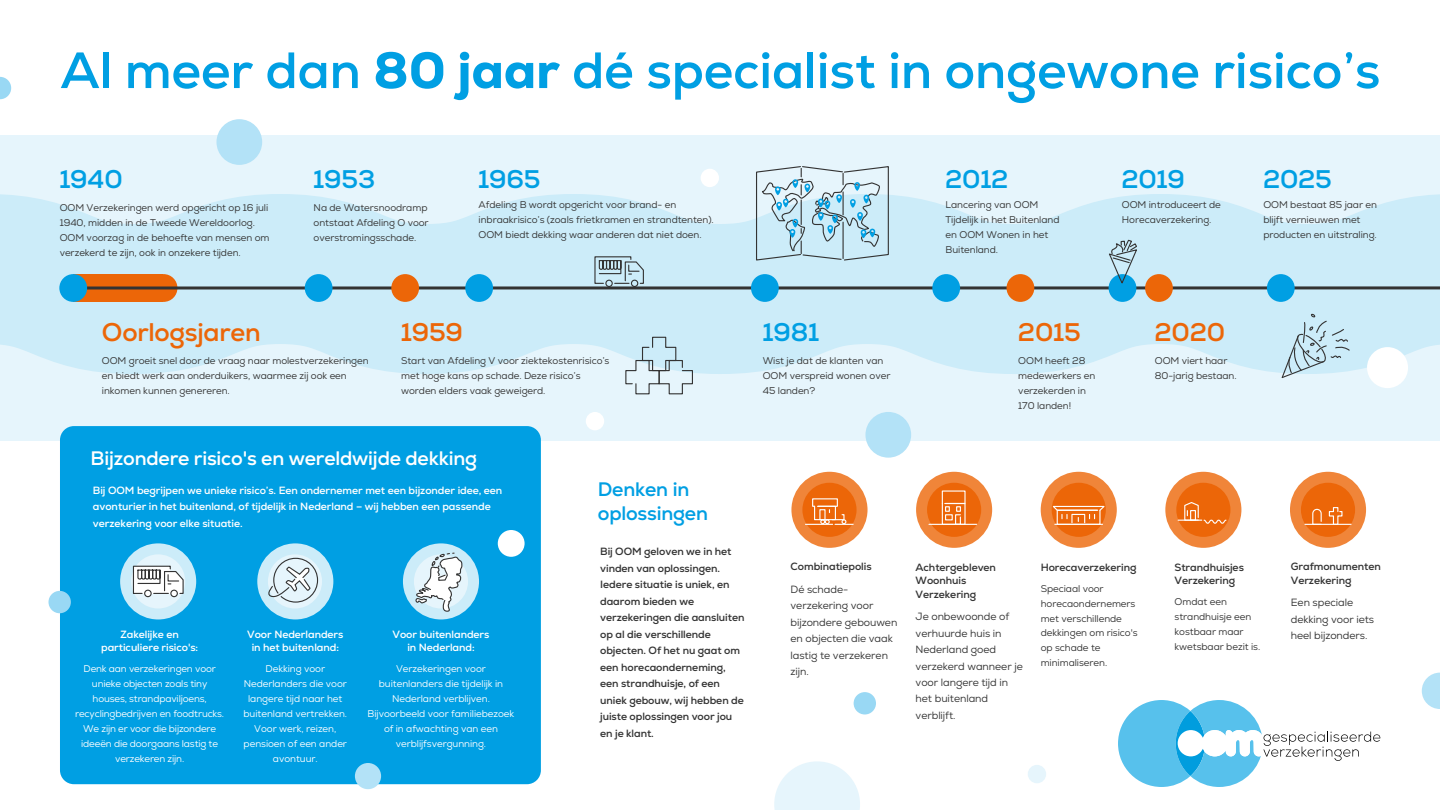
<style>
.page{position:relative;width:1440px;height:810px;background:#fff}
.page>*{position:absolute;margin:0;border:0;box-sizing:border-box;transform-origin:0 0}
.t1{font:700 50.85px "Nexa";color:#009fe3}
.t2{font:700 25.5px "Nexa";letter-spacing:-.01em;color:#009fe3}
.t3{font:700 25.5px "Nexa";letter-spacing:-.01em;color:#ec6608}
.t4{font:700 19.5px "Nexa";letter-spacing:-.01em;color:#fff}
.t5{font:700 19.5px/23.4px "Nexa";letter-spacing:-.01em;color:#009fe3}
.t6{font:700 10.5px/16.5px "Nexa";letter-spacing:-.005em;color:#333}
.t7{font:700 10.5px/13.5px "Nexa";letter-spacing:-.005em;color:#fff;text-align:center}
.t8{font:10.5px/16.5px "Nexa";letter-spacing:-.005em;color:#333}
.t9{font:9.75px/15px "Nexa";letter-spacing:-.005em;color:#333}
.t10{font:9.75px/15px "Nexa";letter-spacing:-.005em;color:#fff;text-align:center}
.s1{font-weight:800}
</style>
<div class="page">
<div style="left:791px;top:472px;width:77px;height:76px;background:#f08539;border-radius:50%"></div>
<div style="left:802px;top:483px;width:55px;height:54px;background:#ec6608;border-radius:50%"></div>
<div style="left:916px;top:472px;width:76px;height:76px;background:#f08539;border-radius:50%"></div>
<div style="left:927px;top:483px;width:54px;height:54px;background:#ec6608;border-radius:50%"></div>
<div style="left:1041px;top:472px;width:76px;height:76px;background:#f08539;border-radius:50%"></div>
<div style="left:1052px;top:483px;width:54px;height:54px;background:#ec6608;border-radius:50%"></div>
<div style="left:1165px;top:472px;width:76px;height:76px;background:#f08539;border-radius:50%"></div>
<div style="left:1176px;top:483px;width:54px;height:54px;background:#ec6608;border-radius:50%"></div>
<div style="left:1290px;top:472px;width:76px;height:76px;background:#f08539;border-radius:50%"></div>
<div style="left:1301px;top:483px;width:54px;height:54px;background:#ec6608;border-radius:50%"></div>
<svg style="left:1118px;top:700px;width:262px;height:87px"></svg>
<svg style="left:0;top:119px;width:1440px;height:329px;background:#dbf1fa"></svg>
<div style="left:150px;top:274px;width:27px;height:28px;background:#ec6608;border-radius:50%"></div>
<div style="left:73px;top:274px;width:90px;height:28px;background:#ec6608"></div>
<svg style="left:87px;top:286px;width:1353px;height:4px;background:#595e5f"></svg>
<div style="left:59px;top:274px;width:28px;height:28px;background:#009fe3;border-radius:50%"></div>
<div style="left:1267px;top:274px;width:28px;height:28px;background:#009fe3;border-radius:50%"></div>
<div style="left:751px;top:274px;width:28px;height:28px;background:#009fe3;border-radius:50%"></div>
<div style="left:1007px;top:274px;width:27px;height:28px;background:#ec6608;border-radius:50%"></div>
<div style="left:305px;top:274px;width:28px;height:28px;background:#009fe3;border-radius:50%"></div>
<div style="left:391px;top:274px;width:28px;height:28px;background:#ec6608;border-radius:50%"></div>
<div style="left:1145px;top:274px;width:28px;height:28px;background:#ec6608;border-radius:50%"></div>
<div style="left:465px;top:274px;width:28px;height:28px;background:#009fe3;border-radius:50%"></div>
<div style="left:932px;top:274px;width:28px;height:28px;background:#009fe3;border-radius:50%"></div>
<div style="left:1109px;top:274px;width:27px;height:28px;background:#009fe3;border-radius:50%"></div>
<svg style="left:625px;top:336px;width:69px;height:59px;background:#c8dde6"></svg>
<svg style="left:1109px;top:209px;width:29px;height:74px;background:#add2e2"></svg>
<div style="left:60px;top:426px;width:481px;height:358px;background:#009fe3;border-radius:14px"></div>
<div style="left:120px;top:543px;width:76px;height:76px;background:#ccecf9;border-radius:50%"></div>
<div style="left:131px;top:554px;width:54px;height:55px;background:#e6f5fc;border-radius:50%"></div>
<svg style="left:132px;top:565px;width:52px;height:33px"></svg>
<div style="left:257px;top:543px;width:76px;height:76px;background:#ccecf9;border-radius:50%"></div>
<div style="left:268px;top:554px;width:54px;height:55px;background:#e6f5fc;border-radius:50%"></div>
<svg style="left:268px;top:557px;width:51px;height:46px"></svg>
<div style="left:403px;top:543px;width:76px;height:76px;background:#ccecf9;border-radius:50%"></div>
<div style="left:414px;top:554px;width:54px;height:55px;background:#e6f5fc;border-radius:50%"></div>
<svg style="left:415px;top:552px;width:49px;height:60px"></svg>
<svg style="left:755px;top:165px;width:134px;height:96px;background:#bbd8e4"></svg>
<svg style="left:941px;top:490px;width:25px;height:34px"></svg>
<svg style="left:1178px;top:502px;width:49px;height:22px"></svg>
<hr style="left:929px;top:524px;width:48px;height:1px;background:#fff">
<svg style="left:806px;top:498px;width:47px;height:27px"></svg>
<svg style="left:1312px;top:508px;width:10px;height:16px"></svg>
<svg style="left:1328px;top:507px;width:15px;height:17px"></svg>
<hr style="left:1305px;top:524px;width:46px;height:1px;background:#fff">
<svg style="left:1051px;top:505px;width:55px;height:20px"></svg>
<svg style="left:774px;top:761px;width:86px;height:49px"></svg>
<div style="left:865px;top:412px;width:46px;height:46px;background:#b3e2f7;border-radius:50%"></div>
<div style="left:216px;top:119px;width:46px;height:46px;background:#b3e2f7;border-radius:50%"></div>
<div style="left:355px;top:763px;width:26px;height:26px;background:#b3e2f7;border-radius:50%"></div>
<div style="left:498px;top:530px;width:27px;height:27px;background:#fff;border-radius:50%"></div>
<div style="left:1367px;top:347px;width:41px;height:41px;background:#fff;border-radius:50%"></div>
<div style="left:701px;top:169px;width:18px;height:18px;background:#fff;border-radius:50%"></div>
<div style="left:586px;top:412px;width:18px;height:18px;background:#fff;border-radius:50%"></div>
<div style="left:1028px;top:765px;width:18px;height:18px;background:#e6f5fc;border-radius:50%"></div>
<svg style="left:1422px;top:673px;width:18px;height:36px"></svg>
<div style="left:49px;top:591px;width:22px;height:22px;background:#99d8f4;border-radius:50%"></div>
<div style="left:854px;top:692px;width:22px;height:23px;background:#99d8f4;border-radius:50%"></div>
<svg style="left:0;top:77px;width:11px;height:22px"></svg>
<svg style="left:1281px;top:313px;width:70px;height:66px;background:#c0dbe7"></svg>
<svg style="left:594px;top:256px;width:51px;height:32px;background:#9fb6bf"></svg>
<h1 class="t1" style="left:60px;top:38px;width:1321px">Al meer dan <span class="s1">80 jaar</span> dé specialist in ongewone risico’s</h1>
<h2 class="t2" style="left:59px;top:163px;width:65px">1940</h2>
<p class="t9" style="left:60px;top:201px;width:211px">OOM Verzekeringen werd opgericht op 16 juli 1940, midden in de Tweede Wereldoorlog.<br>OOM voorzag in de behoefte van mensen om verzekerd te zijn, ook in onzekere tijden.</p>
<h2 class="t2" style="left:313px;top:163px;width:63px">1953</h2>
<p class="t9" style="left:314px;top:201px;width:117px">Na de Watersnoodramp ontstaat Afdeling O voor overstromingsschade.</p>
<h2 class="t2" style="left:478px;top:163px;width:64px">1965</h2>
<p class="t9" style="left:479px;top:197px;width:237px">Afdeling B wordt opgericht voor brand- en inbraakrisico’s (zoals frietkramen en strandtenten).<br>OOM biedt dekking waar anderen dat niet doen.</p>
<h2 class="t2" style="left:945px;top:163px;width:65px">2012</h2>
<p class="t9" style="left:946px;top:197px;width:115px">Lancering van OOM<br>Tijdelijk in het Buitenland en OOM Wonen in het<br>Buitenland.</p>
<h2 class="t2" style="left:1122px;top:163px;width:65px">2019</h2>
<p class="t9" style="left:1122px;top:197px;width:100px">OOM introduceert de<br>Horecaverzekering.</p>
<h2 class="t2" style="left:1263px;top:163px;width:70px">2025</h2>
<p class="t9" style="left:1263px;top:197px;width:115px">OOM bestaat 85 jaar en blijft vernieuwen met producten en uitstraling.</p>
<h2 class="t3" style="left:102px;top:316px;width:160px">Oorlogsjaren</h2>
<p class="t9" style="left:102px;top:354px;width:268px">OOM groeit snel door de vraag naar molestverzekeringen en biedt werk aan onderduikers, waarmee zij ook een inkomen kunnen genereren.</p>
<h2 class="t3" style="left:401px;top:316px;width:64px">1959</h2>
<p class="t9" style="left:401px;top:354px;width:210px">Start van Afdeling V voor ziektekostenrisico’s met hoge kans op schade. Deze risico’s worden elders vaak geweigerd.</p>
<h3 class="t4" style="left:91px;top:446px;width:388px">Bijzondere risico's en wereldwijde dekking</h3>
<p class="t7" style="left:93px;top:482px;width:411px;line-height:16.5px;text-align:left">Bij OOM begrijpen we unieke risico’s. Een ondernemer met een bijzonder idee, een avonturier in het buitenland, of tijdelijk in Nederland – wij hebben een passende verzekering voor elke situatie.</p>
<p class="t7" style="left:101px;top:628px;width:99px">Zakelijke en particuliere risico's:</p>
<p class="t10" style="left:75px;top:662px;width:151px">Denk aan verzekeringen voor unieke objecten zoals tiny houses, strandpaviljoens, recyclingbedrijven en foodtrucks.<br>We zijn er voor die bijzondere ideeën die doorgaans lastig te verzekeren zijn.</p>
<p class="t7" style="left:247px;top:628px;width:98px">Voor Nederlanders in het buitenland:</p>
<p class="t10" style="left:244px;top:662px;width:105px">Dekking voor<br>Nederlanders die voor langere tijd naar het buitenland vertrekken.<br>Voor werk, reizen, pensioen of een ander avontuur.</p>
<p class="t7" style="left:392px;top:628px;width:99px">Voor buitenlanders in Nederland:</p>
<p class="t10" style="left:368px;top:662px;width:148px">Verzekeringen voor buitenlanders die tijdelijk in<br>Nederland verblijven.<br>Bijvoorbeeld voor familiebezoek of in afwachting van een verblijfsvergunning.</p>
<h3 class="t5" style="left:598px;top:478px;width:112px">Denken in oplossingen</h3>
<p class="t6" style="left:600px;top:544px;width:146px">Bij OOM geloven we in het vinden van oplossingen.<br>Iedere situatie is uniek, en daarom bieden we verzekeringen die aansluiten op al die verschillende objecten. Of het nu gaat om een horecaonderneming, een strandhuisje, of een uniek gebouw, wij hebben de juiste oplossingen voor jou en je klant.</p>
<h2 class="t2" style="left:762px;top:316px;width:58px">1981</h2>
<p class="t9" style="left:763px;top:354px;width:129px">Wist je dat de klanten van<br>OOM verspreid wonen over<br>45 landen?</p>
<h2 class="t3" style="left:1018px;top:316px;width:64px">2015</h2>
<p class="t9" style="left:1018px;top:354px;width:79px">OOM heeft 28 medewerkers en verzekerden in<br>170 landen!</p>
<h2 class="t3" style="left:1155px;top:316px;width:72px">2020</h2>
<p class="t9" style="left:1155px;top:354px;width:83px">OOM viert haar<br>80-jarig bestaan.</p>
<p class="t6" style="left:791px;top:559px;width:83px">Combinatiepolis</p>
<p class="t8" style="left:791px;top:581px;width:108px">Dé schade&shy;verzekering voor bijzondere gebouwen en objecten die vaak lastig te verzekeren zijn.</p>
<p class="t6" style="left:916px;top:560px;width:82px;line-height:13.5px">Achtergebleven<br>Woonhuis<br>Verzekering</p>
<p class="t8" style="left:916px;top:608px;width:109px">Je onbewoonde of verhuurde huis in<br>Nederland goed verzekerd wanneer je voor langere tijd in het buitenland verblijft.</p>
<p class="t6" style="left:1041px;top:559px;width:97px">Horecaverzekering</p>
<p class="t9" style="left:1041px;top:581px;width:98px">Speciaal voor horecaondernemers met verschillende dekkingen om risico's op schade te minimaliseren.</p>
<p class="t6" style="left:1175px;top:560px;width:71px;line-height:13.5px">Strandhuisjes<br>Verzekering</p>
<p class="t9" style="left:1175px;top:594px;width:87px">Omdat een strandhuisje een kostbaar maar kwetsbaar bezit is.</p>
<p class="t6" style="left:1291px;top:560px;width:92px;line-height:13.5px">Grafmonumenten<br>Verzekering</p>
<p class="t8" style="left:1291px;top:595px;width:85px">Een speciale dekking voor iets heel bijzonders.</p>
</div>
